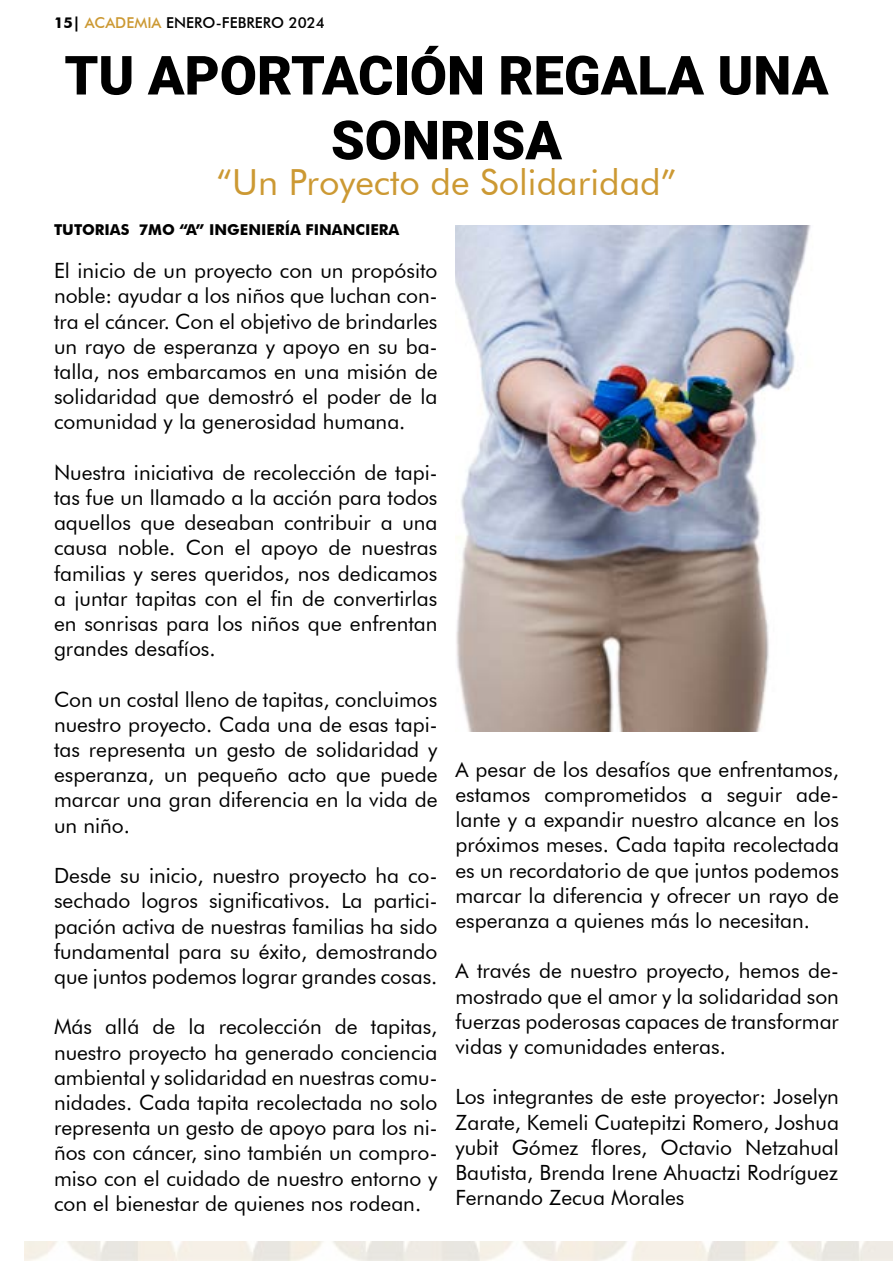
<style>
.page{position:relative;width:893px;height:1263px;background:#fff}
.page>*{position:absolute;margin:0;border:0;box-sizing:border-box;transform-origin:0 0}
.t1{font:900 54px/64.8px "Roboto";color:#000;text-align:center}
.t2{font:36px "Futura BT";color:#c93}
.t3{font:21px/25.2px "Futura BT";color:#000;text-align:justify}
.t4{font:700 15px "Futura BT";color:#000}
.t5{font:500 15px "Futura BT";color:#000}
.s1{font-weight:700}
.s2{color:#c93}
</style>
<div class="page">
<img style="left:455px;top:225px;width:356px;height:506px">
<img style="left:24px;top:1242px;width:869px;height:19px">
<p class="t5" style="left:54px;top:14px;width:273px"><span class="s1">15|</span> <span class="s2">ACADEMIA</span> ENERO-FEBRERO 2024</p>
<h1 class="t1" style="left:64px;top:41px;width:766px">TU APORTACIÓN REGALA UNA<br>SONRISA</h1>
<h2 class="t2" style="left:217px;top:161px;width:461px">“Un Proyecto de Solidaridad”</h2>
<p class="t4" style="left:54px;top:220px;width:347px">TUTORIAS 7MO “A” INGENIERÍA FINANCIERA</p>
<p class="t3" style="left:54px;top:258px;width:385px">El inicio de un proyecto con un propósito noble: ayudar a los niños que luchan con&shy;tra el cáncer. Con el objetivo de brindarles un rayo de esperanza y apoyo en su ba&shy;talla, nos embarcamos en una misión de solidaridad que demostró el poder de la comunidad y la generosidad humana.</p>
<p class="t3" style="left:54px;top:460px;width:385px">Nuestra iniciativa de recolección de tapi&shy;tas fue un llamado a la acción para todos aquellos que deseaban contribuir a una causa noble. Con el apoyo de nuestras familias y seres queridos, nos dedicamos a juntar tapitas con el fin de convertirlas en sonrisas para los niños que enfrentan grandes desafíos.</p>
<p class="t3" style="left:54px;top:686px;width:385px">Con un costal lleno de tapitas, concluimos nuestro proyecto. Cada una de esas tapi&shy;tas representa un gesto de solidaridad y esperanza, un pequeño acto que puede marcar una gran diferencia en la vida de un niño.</p>
<p class="t3" style="left:54px;top:863px;width:385px">Desde su inicio, nuestro proyecto ha co&shy;sechado logros significativos. La partici&shy;pación activa de nuestras familias ha sido fundamental para su éxito, demostrando que juntos podemos lograr grandes cosas.</p>
<p class="t3" style="left:54px;top:1014px;width:385px">Más allá de la recolección de tapitas, nuestro proyecto ha generado conciencia ambiental y solidaridad en nuestras comu&shy;nidades. Cada tapita recolectada no solo representa un gesto de apoyo para los ni&shy;ños con cáncer, sino también un compro&shy;miso con el cuidado de nuestro entorno y con el bienestar de quienes nos rodean.</p>
<p class="t3" style="left:455px;top:757px;width:385px">A pesar de los desafíos que enfrentamos, estamos comprometidos a seguir ade&shy;lante y a expandir nuestro alcance en los próximos meses. Cada tapita recolectada es un recordatorio de que juntos podemos marcar la diferencia y ofrecer un rayo de esperanza a quienes más lo necesitan.</p>
<p class="t3" style="left:455px;top:958px;width:385px">A través de nuestro proyecto, hemos de&shy;mostrado que el amor y la solidaridad son fuerzas poderosas capaces de transformar vidas y comunidades enteras.</p>
<p class="t3" style="left:455px;top:1084px;width:385px">Los integrantes de este proyector: Joselyn Zarate, Kemeli Cuatepitzi Romero, Joshua yubit Gómez flores, Octavio Netzahual Bautista, Brenda Irene Ahuactzi Rodríguez Fernando Zecua Morales</p>
</div>
